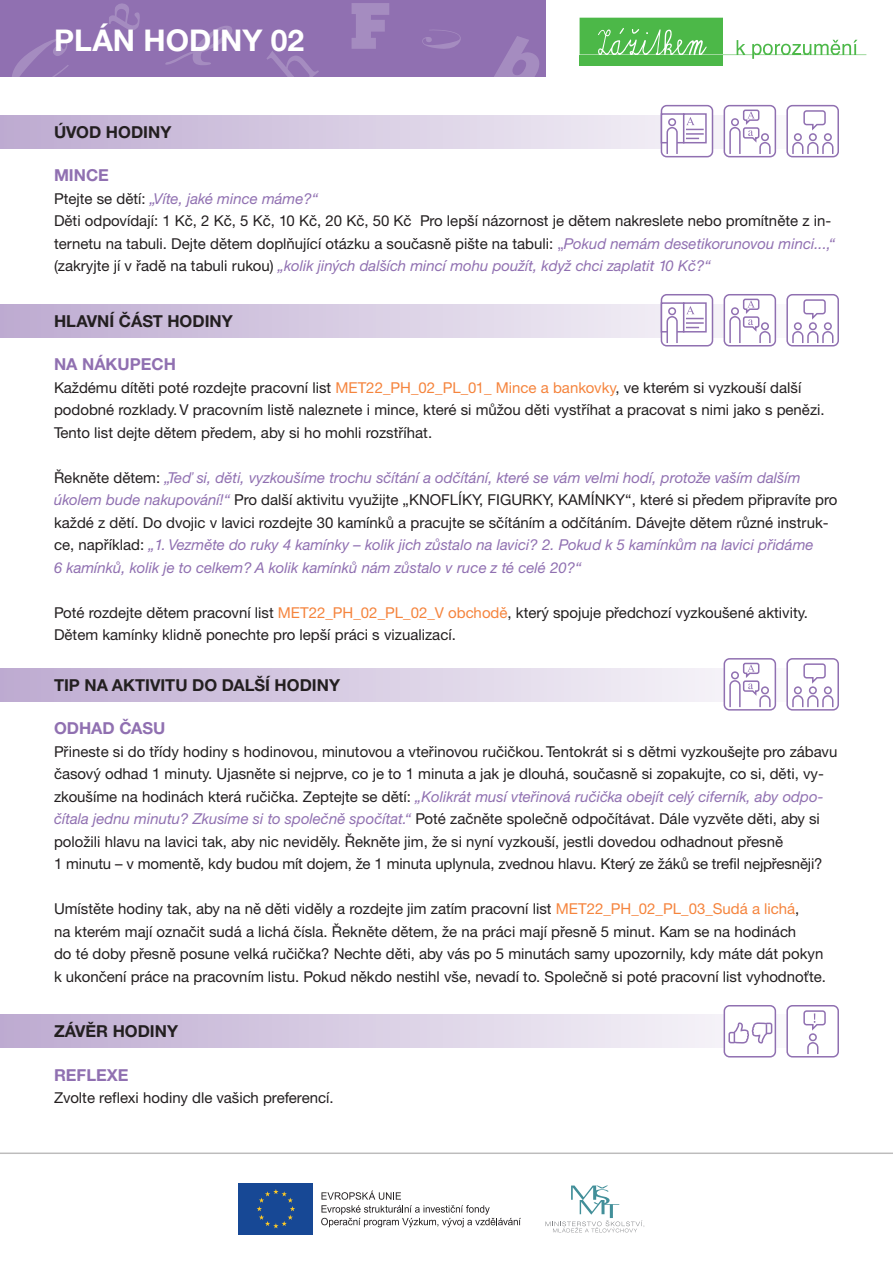
<style>
.page{position:relative;width:893px;height:1263px;background:#fff}
.page>*{position:absolute;margin:0;border:0;box-sizing:border-box;transform-origin:0 0}
.t1{font:700 30px "Helvetica Neue CE";color:#fff}
.t2{font:700 16.5px "Helvetica Neue CE";color:#231f20}
.Fialový_text{font:700 16.5px "Helvetica Neue CE";color:#9070b1}
.text{font:15px/22.5px "Helvetica Neue CE";color:#231f20}
.Fialový_text-2{font:15px "Helvetica Neue CE";color:#231f20}
.text-2{font:italic 15px "Helvetica Neue CE";color:#9070b1}
.s1{font-style:normal;color:#231f20}
.s2{color:#9070b1}
.s3{font-style:italic;color:#9070b1}
.s4{color:#f5843d}
</style>
<div class="page">
<div style="left:0;top:0;width:546px;height:77px;background:#9070b1"></div>
<svg style="left:109px;top:3px;width:31px;height:27px"></svg>
<svg style="left:494px;top:36px;width:45px;height:41px"></svg>
<svg style="left:12px;top:38px;width:57px;height:39px"></svg>
<svg style="left:165px;top:26px;width:67px;height:39px"></svg>
<svg style="left:352px;top:3px;width:37px;height:46px"></svg>
<svg style="left:267px;top:51px;width:52px;height:26px"></svg>
<svg style="left:422px;top:29px;width:39px;height:20px"></svg>
<svg style="left:580px;top:17px;width:287px;height:49px"></svg>
<hr style="left:0;top:1152px;width:893px;height:2px;background:#231f20">
<svg style="left:321px;top:1190px;width:200px;height:37px"></svg>
<div style="left:237px;top:1181px;width:78px;height:56px;background:linear-gradient(to right,#fff,#fff)"></div>
<div style="left:239px;top:1183px;width:74px;height:51px;background:#174895"></div>
<svg style="left:257px;top:1189px;width:38px;height:39px"></svg>
<svg style="left:545px;top:1185px;width:100px;height:47px"></svg>
<svg style="left:0;top:115px;width:777px;height:33px"></svg>
<svg style="left:0;top:304px;width:777px;height:33px"></svg>
<svg style="left:0;top:668px;width:777px;height:33px"></svg>
<div style="left:786px;top:105px;width:53px;height:52px;border:2px solid #9070b1;border-radius:5px"></div>
<svg style="left:791px;top:110px;width:43px;height:45px"></svg>
<div style="left:786px;top:294px;width:53px;height:52px;border:2px solid #9070b1;border-radius:5px"></div>
<svg style="left:791px;top:299px;width:43px;height:46px"></svg>
<div style="left:786px;top:658px;width:53px;height:53px;border:2px solid #9070b1;border-radius:5px"></div>
<div style="left:794px;top:686px;width:8px;height:8px;border:2px solid #9070b1;border-radius:50%"></div>
<div style="left:809px;top:686px;width:8px;height:8px;border:2px solid #9070b1;border-radius:50%"></div>
<svg style="left:791px;top:694px;width:43px;height:15px"></svg>
<div style="left:824px;top:686px;width:8px;height:8px;border:2px solid #9070b1;border-radius:50%"></div>
<svg style="left:803px;top:663px;width:23px;height:21px"></svg>
<div style="left:724px;top:106px;width:51px;height:51px;background:#fff;border-radius:5px"></div>
<div style="left:724px;top:105px;width:52px;height:52px;border:2px solid #9070b1;border-radius:5px"></div>
<svg style="left:729px;top:109px;width:42px;height:46px"></svg>
<div style="left:724px;top:295px;width:51px;height:51px;background:#fff;border-radius:5px"></div>
<div style="left:724px;top:294px;width:52px;height:52px;border:2px solid #9070b1;border-radius:5px"></div>
<svg style="left:729px;top:298px;width:42px;height:47px"></svg>
<div style="left:724px;top:659px;width:51px;height:51px;background:#fff;border-radius:5px"></div>
<div style="left:724px;top:658px;width:52px;height:53px;border:2px solid #9070b1;border-radius:5px"></div>
<svg style="left:729px;top:662px;width:42px;height:47px"></svg>
<div style="left:661px;top:106px;width:51px;height:51px;background:#fff;border-radius:5px"></div>
<div style="left:661px;top:105px;width:52px;height:52px;border:2px solid #9070b1;border-radius:5px"></div>
<div style="left:661px;top:113px;width:23px;height:30px;background:#fff;border:2px solid #9070b1"></div>
<svg style="left:683px;top:113px;width:24px;height:30px"></svg>
<svg style="left:666px;top:119px;width:12px;height:36px"></svg>
<div style="left:668px;top:118px;width:8px;height:8px;border:2px solid #9070b1;border-radius:50%"></div>
<svg style="left:686px;top:117px;width:18px;height:22px"></svg>
<div style="left:661px;top:295px;width:51px;height:51px;background:#fff;border-radius:5px"></div>
<div style="left:661px;top:294px;width:52px;height:52px;border:2px solid #9070b1;border-radius:5px"></div>
<div style="left:661px;top:302px;width:23px;height:31px;background:#fff;border:2px solid #9070b1"></div>
<svg style="left:683px;top:302px;width:24px;height:31px"></svg>
<svg style="left:666px;top:308px;width:12px;height:37px"></svg>
<div style="left:668px;top:307px;width:8px;height:8px;border:2px solid #9070b1;border-radius:50%"></div>
<svg style="left:686px;top:306px;width:18px;height:22px"></svg>
<svg style="left:0;top:1015px;width:777px;height:33px"></svg>
<div style="left:786px;top:1005px;width:53px;height:52px;border:2px solid #9070b1;border-radius:5px"></div>
<svg style="left:803px;top:1010px;width:23px;height:45px"></svg>
<div style="left:724px;top:1006px;width:51px;height:51px;background:#fff;border-radius:5px"></div>
<div style="left:724px;top:1005px;width:52px;height:52px;border:2px solid #9070b1;border-radius:5px"></div>
<svg style="left:728px;top:1022px;width:45px;height:22px"></svg>
<h1 class="t1" style="left:54px;top:22px;width:252px">PLÁN HODINY 02</h1>
<p class="t2" style="left:54px;top:121px;width:119px">ÚVOD HODINY</p>
<p class="Fialový_text" style="left:54px;top:165px;width:56px">MINCE</p>
<p class="text-2" style="left:54px;top:189px;width:266px"><span class="s1">Ptejte se dětí:</span> „Víte, jaké mince máme?“</p>
<p class="text" style="left:54px;top:210px;width:783px">Děti odpovídají: 1 Kč, 2 Kč, 5 Kč, 10 Kč, 20 Kč, 50 Kč Pro lepší názornost je dětem nakreslete nebo promítněte z in&shy;ternetu na tabuli. Dejte dětem doplňující otázku a současně pište na tabuli: <span class="s2">„</span><span class="s3">Pokud nemám desetikorunovou minci...,“ </span>(zakryjte jí v řadě na tabuli rukou) <span class="s3">„kolik jiných dalších mincí mohu použít, když chci zaplatit 10 Kč?“</span></p>
<p class="t2" style="left:54px;top:310px;width:180px">HLAVNÍ ČÁST HODINY</p>
<p class="Fialový_text" style="left:54px;top:354px;width:123px">NA NÁKUPECH</p>
<p class="text" style="left:54px;top:376px;width:772px">Každému dítěti poté rozdejte pracovní list <span class="s4">MET22_PH_02_PL_01_ Mince a bankovky</span>, ve kterém si vyzkouší další podobné rozklady. V pracovním listě naleznete i mince, které si můžou děti vystříhat a pracovat s nimi jako s penězi.<br>Tento list dejte dětem předem, aby si ho mohli rozstříhat.</p>
<p class="text" style="left:54px;top:466px;width:785px">Řekněte dětem: <span class="s3">„Teď si, děti, vyzkoušíme trochu sčítání a odčítání, které se vám velmi hodí, protože vaším dalším úkolem bude nakupování!“</span> Pro další aktivitu využijte „KNOFLÍKY, FIGURKY, KAMÍNKY“, které si předem připravíte pro každé z dětí. Do dvojic v lavici rozdejte 30 kamínků a pracujte se sčítáním a odčítáním. Dávejte dětem různé instruk&shy;ce, například: <span class="s3">„1. Vezměte do ruky 4 kamínky – kolik jich zůstalo na lavici? 2. Pokud k 5 kamínkům na lavici přidáme</span></p>
<p class="text-2" style="left:54px;top:558px;width:529px">6 kamínků, kolik je to celkem? A kolik kamínků nám zůstalo v ruce z té celé 20?“</p>
<p class="text" style="left:54px;top:601px;width:755px">Poté rozdejte dětem pracovní list <span class="s4">MET22_PH_02_PL_02_V obchodě</span>, který spojuje předchozí vyzkoušené aktivity.<br>Dětem kamínky klidně ponechte pro lepší práci s vizualizací.</p>
<p class="t2" style="left:54px;top:674px;width:288px">TIP NA AKTIVITU DO DALŠÍ HODINY</p>
<p class="Fialový_text" style="left:54px;top:718px;width:113px">ODHAD ČASU</p>
<p class="text" style="left:54px;top:740px;width:785px">Přineste si do třídy hodiny s hodinovou, minutovou a vteřinovou ručičkou. Tentokrát si s dětmi vyzkoušejte pro zábavu časový odhad 1 minuty. Ujasněte si nejprve, co je to 1 minuta a jak je dlouhá, současně si zopakujte, co si, děti, vy&shy;zkoušíme na hodinách která ručička. Zeptejte se dětí: <span class="s3">„Kolikrát musí vteřinová ručička obejít celý ciferník, aby odpo&shy;čítala jednu minutu? Zkusíme si to společně spočítat.“</span> Poté začněte společně odpočítávat. Dále vyzvěte děti, aby si položili hlavu na lavici tak, aby nic neviděly. Řekněte jim, že si nyní vyzkouší, jestli dovedou odhadnout přesně</p>
<p class="Fialový_text-2" style="left:54px;top:855px;width:770px">1 minutu – v momentě, kdy budou mít dojem, že 1 minuta uplynula, zvednou hlavu. Který ze žáků se trefil nejpřesněji?</p>
<p class="Fialový_text-2" style="left:54px;top:900px;width:747px">Umístěte hodiny tak, aby na ně děti viděly a rozdejte jim zatím pracovní list <span class="s4">MET22_PH_02_PL_03_Sudá a lichá</span>,</p>
<p class="Fialový_text-2" style="left:54px;top:922px;width:744px">na kterém mají označit sudá a lichá čísla. Řekněte dětem, že na práci mají přesně 5 minut. Kam se na hodinách</p>
<p class="Fialový_text-2" style="left:54px;top:945px;width:771px">do té doby přesně posune velká ručička? Nechte děti, aby vás po 5 minutách samy upozornily, kdy máte dát pokyn</p>
<p class="Fialový_text-2" style="left:54px;top:967px;width:773px">k ukončení práce na pracovním listu. Pokud někdo nestihl vše, nevadí to. Společně si poté pracovní list vyhodnoťte.</p>
<p class="t2" style="left:54px;top:1021px;width:126px">ZÁVĚR HODINY</p>
<p class="Fialový_text" style="left:54px;top:1065px;width:76px">REFLEXE</p>
<p class="Fialový_text-2" style="left:54px;top:1089px;width:281px">Zvolte reflexi hodiny dle vašich preferencí.</p>
</div>
